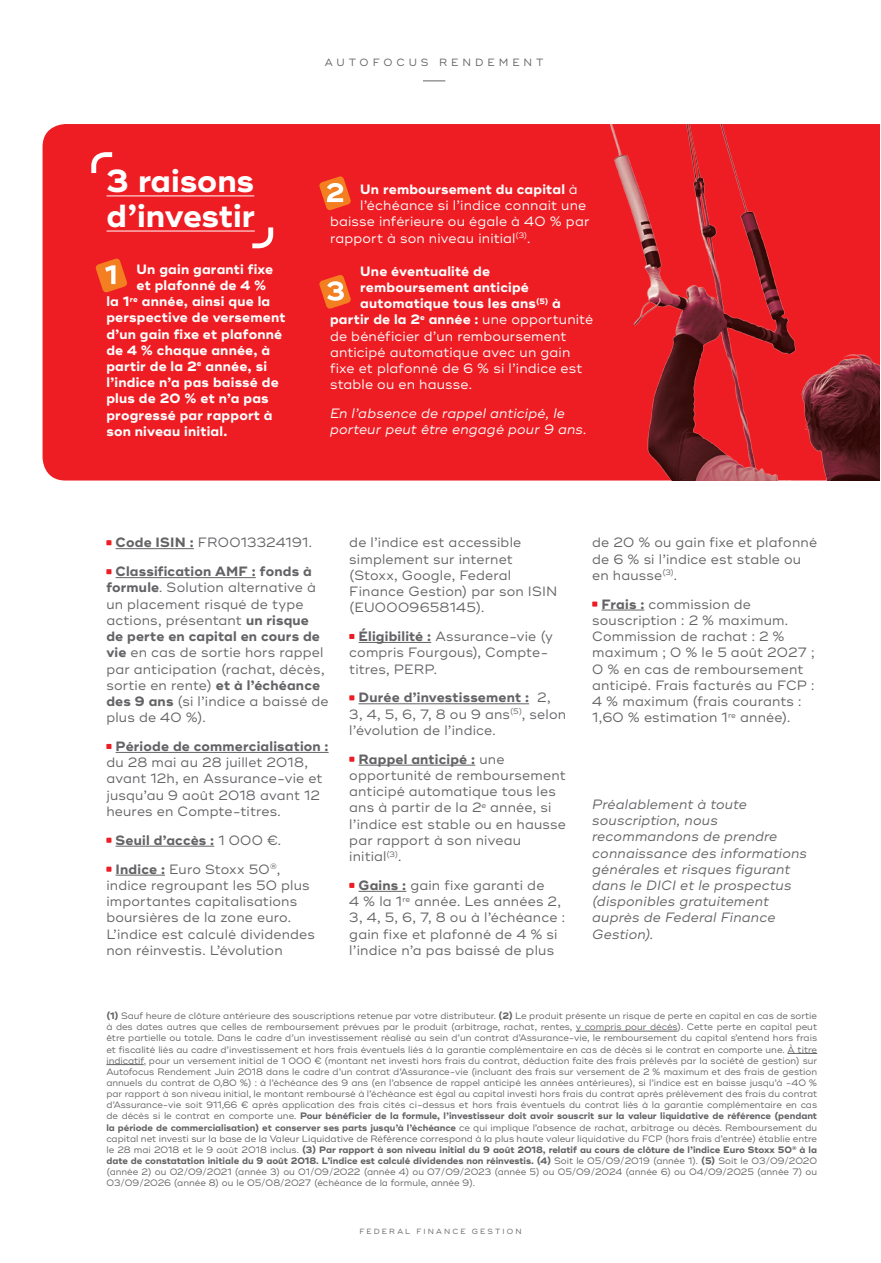
<style>
.page{position:relative;width:881px;height:1263px;background:#fff}
.page>*{position:absolute;margin:0;border:0;box-sizing:border-box;transform-origin:0 0}
.t1{font:700 31.8px/35.1px "Ridley Grotesk";color:#fff}
.t2{font:13.5px/16.2px "Ridley Grotesk";letter-spacing:.01em;color:#636366}
.t3{font:700 13.5px "Ridley Grotesk";letter-spacing:.015em;color:#fff}
.t4{font:13.5px "Ridley Grotesk";letter-spacing:.01em;color:#fff}
.t5{font:italic 13.5px/16.2px "Ridley Grotesk";letter-spacing:.015em;color:#636366}
.t6{font:700 13.5px/29px "Ridley Grotesk";letter-spacing:.015em;color:#636366}
.t7{font:italic 13.5px/16.2px "Ridley Grotesk";letter-spacing:.01em;color:#fff}
.t8{font:10.5px "Ridley Grotesk";letter-spacing:.37em;color:#636366}
.t9{font:9.3px/11.1px "Ridley Grotesk";color:#636366;text-align:justify}
.t10{font:7.5px "Ridley Grotesk";letter-spacing:.28em;color:#636366}
.s1{font-weight:400}
.s2{font-weight:700}
</style>
<div class="page">
<div style="left:43px;top:124px;width:549px;height:356px;background:#ee1d23"></div>
<img style="left:592px;top:124px;width:288px;height:356px">
<hr style="left:575px;top:1031px;width:102px;height:1px;background:#636366">
<svg style="left:787px;top:1053px;width:29px;height:1px"></svg>
<hr style="left:106px;top:1064px;width:38px;height:1px;background:#636366">
<svg style="left:423px;top:81px;width:22px;height:1px"></svg>
<hr style="left:115px;top:548px;width:79px;height:1px;background:#636366">
<hr style="left:115px;top:577px;width:141px;height:1px;background:#636366">
<hr style="left:115px;top:752px;width:213px;height:1px;background:#636366">
<hr style="left:115px;top:846px;width:99px;height:1px;background:#636366">
<hr style="left:115px;top:875px;width:50px;height:1px;background:#636366">
<svg style="left:106px;top:540px;width:5px;height:5px"></svg>
<svg style="left:106px;top:569px;width:5px;height:5px"></svg>
<svg style="left:106px;top:744px;width:5px;height:5px"></svg>
<svg style="left:106px;top:838px;width:5px;height:5px"></svg>
<svg style="left:106px;top:867px;width:5px;height:5px"></svg>
<hr style="left:358px;top:642px;width:73px;height:1px;background:#636366">
<hr style="left:358px;top:703px;width:171px;height:1px;background:#636366">
<hr style="left:358px;top:765px;width:117px;height:1px;background:#636366">
<hr style="left:358px;top:891px;width:48px;height:1px;background:#636366">
<svg style="left:349px;top:634px;width:5px;height:5px"></svg>
<svg style="left:349px;top:695px;width:5px;height:5px"></svg>
<svg style="left:349px;top:757px;width:5px;height:5px"></svg>
<svg style="left:349px;top:883px;width:5px;height:5px"></svg>
<hr style="left:601px;top:610px;width:43px;height:1px;background:#636366">
<svg style="left:592px;top:601px;width:5px;height:6px"></svg>
<hr style="left:106px;top:195px;width:148px;height:1px;background:#fff">
<hr style="left:106px;top:231px;width:149px;height:1px;background:#fff">
<svg style="left:91px;top:152px;width:21px;height:21px"></svg>
<svg style="left:252px;top:227px;width:21px;height:21px"></svg>
<svg style="left:95px;top:258px;width:33px;height:35px"></svg>
<svg style="left:318px;top:175px;width:33px;height:36px"></svg>
<svg style="left:318px;top:274px;width:33px;height:36px"></svg>
<p class="t8" style="left:324px;top:56px;width:220px">AUTOFOCUS RENDEMENT</p>
<h1 class="t1" style="left:106px;top:165px;width:150px">3 raisons d’investir</h1>
<h2 class="t3" style="left:136px;top:261px;width:138px">Un gain garanti fixe</h2>
<h2 class="t3" style="left:136px;top:277px;width:131px">et plafonné de 4 %</h2>
<h2 class="t3" style="left:106px;top:293px;width:165px">la 1<sup>re</sup> année, ainsi que la</h2>
<h2 class="t3" style="left:106px;top:310px;width:180px">perspective de versement</h2>
<h2 class="t3" style="left:106px;top:326px;width:177px">d’un gain fixe et plafonné</h2>
<h2 class="t3" style="left:106px;top:342px;width:165px">de 4 % chaque année, à</h2>
<h2 class="t3" style="left:106px;top:358px;width:162px">partir de la 2<sup>e</sup> année, si</h2>
<h2 class="t3" style="left:106px;top:374px;width:174px">l’indice n’a pas baissé de</h2>
<h2 class="t3" style="left:106px;top:391px;width:164px">plus de 20 % et n’a pas</h2>
<h2 class="t3" style="left:106px;top:407px;width:168px">progressé par rapport à</h2>
<h2 class="t3" style="left:106px;top:423px;width:122px">son niveau initial.</h2>
<h2 class="t3" style="left:360px;top:181px;width:219px">Un remboursement du capital <span class="s1">à</span></h2>
<h2 class="t4" style="left:360px;top:197px;width:227px">l’échéance si l’indice connait une</h2>
<h2 class="t4" style="left:330px;top:214px;width:261px">baisse inférieure ou égale à 40 % par</h2>
<h2 class="t4" style="left:330px;top:230px;width:202px">rapport à son niveau initial<sup>(3)</sup>.</h2>
<h2 class="t3" style="left:360px;top:263px;width:131px">Une éventualité de</h2>
<h2 class="t3" style="left:360px;top:279px;width:170px">remboursement anticipé</h2>
<h2 class="t3" style="left:360px;top:295px;width:202px">automatique tous les ans<sup>(5)</sup> à</h2>
<h2 class="t3" style="left:330px;top:312px;width:264px">partir de la 2<sup>e</sup> année : <span class="s1">une opportunité</span></h2>
<h2 class="t4" style="left:330px;top:328px;width:238px">de bénéficier d’un remboursement</h2>
<h2 class="t4" style="left:330px;top:344px;width:242px">anticipé automatique avec un gain</h2>
<h2 class="t4" style="left:330px;top:360px;width:254px">fixe et plafonné de 6 % si l’indice est</h2>
<h2 class="t4" style="left:330px;top:376px;width:143px">stable ou en hausse.</h2>
<h2 class="t7" style="left:330px;top:406px;width:258px">En l’absence de rappel anticipé, le porteur peut être engagé pour 9 ans.</h2>
<h2 class="t6" style="left:115px;top:528px;width:198px">Code ISIN : <span class="s1">FR0013324191.<br></span>Classification AMF : fonds à</h2>
<p class="t2" style="left:106px;top:580px;width:224px"><span class="s2">formule</span>. Solution alternative à un placement risqué de type actions, présentant <span class="s2">un risque de perte en capital en cours de vie</span> en cas de sortie hors rappel par anticipation (rachat, décès, sortie en rente) <span class="s2">et à l’échéance des 9 ans</span> (si l’indice a baissé de plus de 40 %).</p>
<h2 class="t6" style="left:115px;top:732px;width:214px">Période de commercialisation :</h2>
<h2 class="t2" style="left:106px;top:755px;width:217px">du 28 mai au 28 juillet 2018, avant 12h, en Assurance-vie et jusqu’au 9 août 2018 avant 12 heures en Compte-titres.</h2>
<h2 class="t6" style="left:115px;top:826px;width:167px">Seuil d’accès : <span class="s1">1 000 €.<br></span>Indice : <span class="s1">Euro Stoxx 50</span><sup>®</sup><span class="s1">,</span></h2>
<h2 class="t2" style="left:106px;top:877px;width:210px">indice regroupant les 50 plus importantes capitalisations boursières de la zone euro.<br>L’indice est calculé dividendes non réinvestis. L’évolution</h2>
<h2 class="t2" style="left:349px;top:535px;width:209px">de l’indice est accessible simplement sur internet (Stoxx, Google, Federal<br>Finance Gestion) par son ISIN (EU0009658145).</h2>
<h2 class="t2" style="left:349px;top:629px;width:205px;text-indent:9px"><span class="s2">Éligibilité :</span> Assurance-vie (y compris Fourgous), Compte&shy;titres, PERP.</h2>
<h2 class="t2" style="left:349px;top:690px;width:218px;text-indent:9px"><span class="s2">Durée d’investissement :</span> 2,<br>3, 4, 5, 6, 7, 8 ou 9 ans<sup>(5)</sup>, selon l’évolution de l’indice.</h2>
<h2 class="t2" style="left:349px;top:751px;width:218px;text-indent:9px"><span class="s2">Rappel anticipé :</span> une opportunité de remboursement anticipé automatique tous les ans à partir de la 2<sup>e</sup> année, si l’indice est stable ou en hausse par rapport à son niveau initial<sup>(3)</sup>.</h2>
<h2 class="t2" style="left:349px;top:877px;width:217px;text-indent:9px"><span class="s2">Gains :</span> gain fixe garanti de<br>4 % la 1<sup>re</sup> année. Les années 2,<br>3, 4, 5, 6, 7, 8 ou à l’échéance : gain fixe et plafonné de 4 % si l’indice n’a pas baissé de plus</h2>
<h2 class="t2" style="left:592px;top:535px;width:226px">de 20 % ou gain fixe et plafonné de 6 % si l’indice est stable ou en hausse<sup>(3)</sup>.</h2>
<h2 class="t2" style="left:592px;top:596px;width:224px;text-indent:9px"><span class="s2">Frais :</span> commission de souscription : 2 % maximum.<br>Commission de rachat : 2 % maximum ; 0 % le 5 août 2027 ;<br>0 % en cas de remboursement anticipé. Frais facturés au FCP :<br>4 % maximum (frais courants :<br>1,60 % estimation 1<sup>re</sup> année).</h2>
<h2 class="t5" style="left:592px;top:796px;width:216px">Préalablement à toute souscription, nous recommandons de prendre connaissance des informations générales et risques figurant dans le DICI et le prospectus (disponibles gratuitement auprès de Federal Finance<br>Gestion).</h2>
<p class="t9" style="left:106px;top:1010px;width:712px"><span class="s2">(1)</span> Sauf heure de clôture antérieure des souscriptions retenue par votre distributeur. <span class="s2">(2)</span> Le produit présente un risque de perte en capital en cas de sortie à des dates autres que celles de remboursement prévues par le produit (arbitrage, rachat, rentes, y compris pour décès). Cette perte en capital peut être partielle ou totale. Dans le cadre d’un investissement réalisé au sein d’un contrat d’Assurance-vie, le remboursement du capital s’entend hors frais et fiscalité liés au cadre d’investissement et hors frais éventuels liés à la garantie complémentaire en cas de décès si le contrat en comporte une. À titre indicatif, pour un versement initial de 1 000 € (montant net investi hors frais du contrat, déduction faite des frais prélevés par la société de gestion) sur Autofocus Rendement Juin 2018 dans le cadre d’un contrat d’Assurance-vie (incluant des frais sur versement de 2 % maximum et des frais de gestion annuels du contrat de 0,80 %) : à l’échéance des 9 ans (en l’absence de rappel anticipé les années antérieures), si l’indice est en baisse jusqu’à -40 % par rapport à son niveau initial, le montant remboursé à l’échéance est égal au capital investi hors frais du contrat après prélèvement des frais du contrat d’Assurance-vie soit 911,66 € après application des frais cités ci-dessus et hors frais éventuels du contrat liés à la garantie complémentaire en cas de décès si le contrat en comporte une. <span class="s2">Pour bénéficier de la formule, l’investisseur doit avoir souscrit sur la valeur liquidative de référence (pendant la période de commercialisation) et conserver ses parts jusqu’à l’échéance</span> ce qui implique l’absence de rachat, arbitrage ou décès. Remboursement du capital net investi sur la base de la Valeur Liquidative de Référence correspond à la plus haute valeur liquidative du FCP (hors frais d’entrée) établie entre le 28 mai 2018 et le 9 août 2018 inclus. <span class="s2">(3) Par rapport à son niveau initial du 9 août 2018, relatif au cours de clôture de l’indice Euro Stoxx 50</span><sup>®</sup> <span class="s2">à la date de constatation initiale du 9 août 2018. L’indice est calculé dividendes non réinvestis. (4)</span> Soit le 05/09/2019 (année 1). <span class="s2">(5)</span> Soit le 03/09/2020 (année 2) ou 02/09/2021 (année 3) ou 01/09/2022 (année 4) ou 07/09/2023 (année 5) ou 05/09/2024 (année 6) ou 04/09/2025 (année 7) ou 03/09/2026 (année 8) ou le 05/08/2027 (échéance de la formule, année 9).</p>
<p class="t10" style="left:359px;top:1227px;width:164px">FEDERAL FINANCE GESTION</p>
</div>
